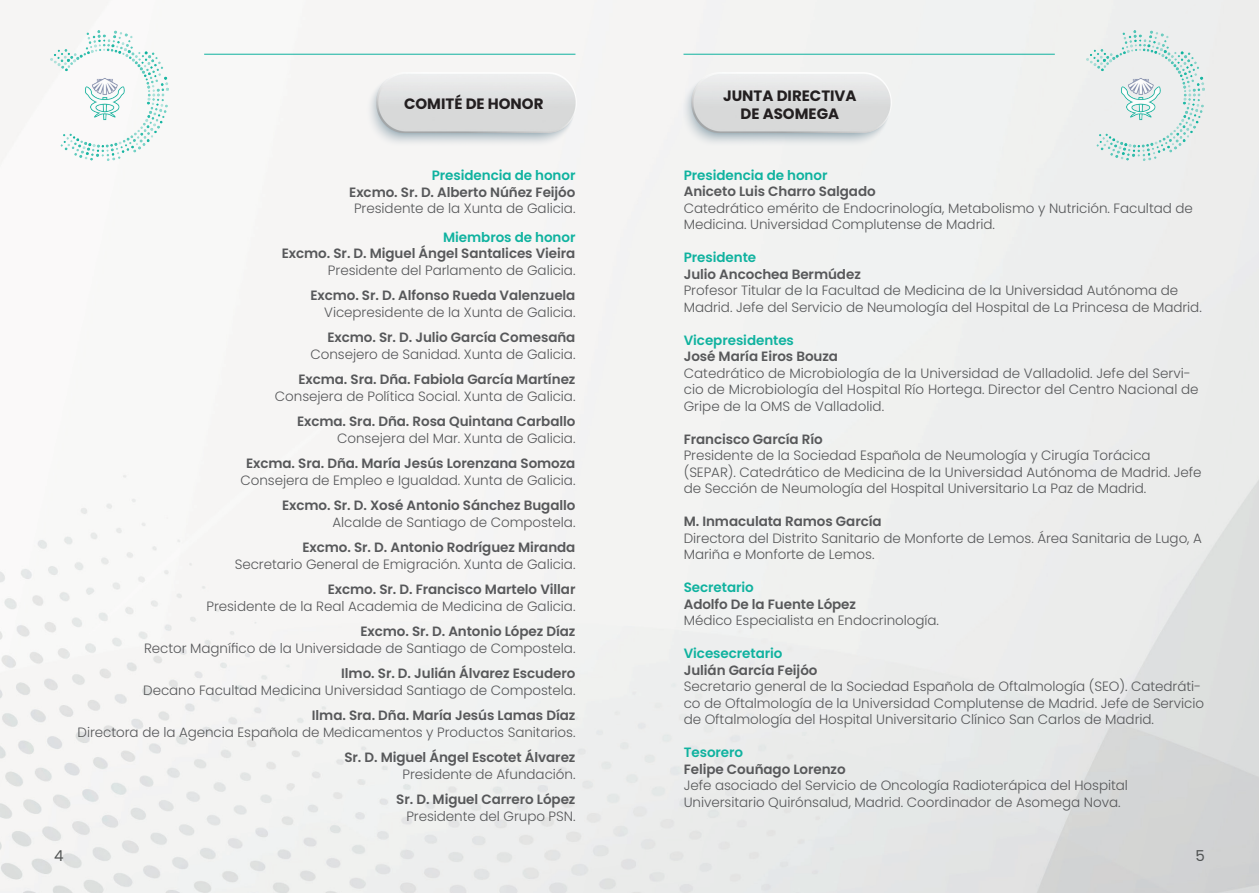
<style>
.page{position:relative;width:1259px;height:893px;background:#fff}
.page>*{position:absolute;margin:0;border:0;box-sizing:border-box;transform-origin:0 0}
.t1{font:700 15px/18px "Poppins";color:#231f20;text-align:center}
.t2{font:15px "Poppins";color:#4f5252}
.t3{font:300 13.5px/16.5px "Poppins";letter-spacing:-.005em;color:#57585a}
.t4{font:600 13.5px "Poppins";letter-spacing:-.005em;color:#57585a}
.t5{font:600 13.5px "Poppins";letter-spacing:-.005em;color:#0fb29f}
</style>
<div class="page">
<img style="left:0;top:0;width:1259px;height:893px">
<img style="left:50px;top:31px;width:118px;height:129px">
<img style="left:1086px;top:31px;width:118px;height:129px">
<hr style="left:204px;top:54px;width:371px;height:1px;background:#0fb29f">
<hr style="left:683px;top:54px;width:371px;height:1px;background:#0fb29f">
<img style="left:366px;top:72px;width:210px;height:76px">
<img style="left:683px;top:72px;width:208px;height:76px">
<p class="t1" style="left:404px;top:95px;width:141px">COMITÉ DE HONOR</p>
<p class="t1" style="left:723px;top:86px;width:135px">JUNTA DIRECTIVA<br>DE ASOMEGA</p>
<p class="t5" style="left:432px;top:167px;width:145px">Presidencia de honor</p>
<p class="t4" style="left:349px;top:184px;width:228px">Excmo. Sr. D. Alberto Núñez Feijóo</p>
<p class="t3" style="left:354px;top:200px;width:223px">Presidente de la Xunta de Galicia.</p>
<p class="t5" style="left:443px;top:229px;width:134px">Miembros de honor</p>
<p class="t4" style="left:282px;top:245px;width:295px">Excmo. Sr. D. Miguel Ángel Santalices Vieira</p>
<p class="t3" style="left:328px;top:262px;width:249px">Presidente del Parlamento de Galicia.</p>
<p class="t4" style="left:310px;top:287px;width:267px">Excmo. Sr. D. Alfonso Rueda Valenzuela</p>
<p class="t3" style="left:324px;top:304px;width:253px">Vicepresidente de la Xunta de Galicia.</p>
<p class="t4" style="left:327px;top:329px;width:249px">Excmo. Sr. D. Julio García Comesaña</p>
<p class="t3" style="left:310px;top:346px;width:266px">Consejero de Sanidad. Xunta de Galicia.</p>
<p class="t4" style="left:298px;top:371px;width:279px">Excma. Sra. Dña. Fabiola García Martínez</p>
<p class="t3" style="left:275px;top:388px;width:302px">Consejera de Política Social. Xunta de Galicia.</p>
<p class="t4" style="left:297px;top:413px;width:280px">Excma. Sra. Dña. Rosa Quintana Carballo</p>
<p class="t3" style="left:337px;top:430px;width:240px">Consejera del Mar. Xunta de Galicia.</p>
<p class="t4" style="left:246px;top:455px;width:331px">Excma. Sra. Dña. María Jesús Lorenzana Somoza</p>
<p class="t3" style="left:240px;top:472px;width:336px">Consejera de Empleo e Igualdad. Xunta de Galicia.</p>
<p class="t4" style="left:282px;top:497px;width:295px">Excmo. Sr. D. Xosé Antonio Sánchez Bugallo</p>
<p class="t3" style="left:332px;top:514px;width:245px">Alcalde de Santiago de Compostela.</p>
<p class="t4" style="left:302px;top:539px;width:274px">Excmo. Sr. D. Antonio Rodríguez Miranda</p>
<p class="t3" style="left:235px;top:556px;width:342px">Secretario General de Emigración. Xunta de Galicia.</p>
<p class="t4" style="left:328px;top:581px;width:249px">Excmo. Sr. D. Francisco Martelo Villar</p>
<p class="t3" style="left:206px;top:598px;width:370px">Presidente de la Real Academia de Medicina de Galicia.</p>
<p class="t4" style="left:360px;top:623px;width:217px">Excmo. Sr. D. Antonio López Díaz</p>
<p class="t3" style="left:144px;top:640px;width:433px">Rector Magnífico de la Universidade de Santiago de Compostela.</p>
<p class="t4" style="left:341px;top:665px;width:236px">Ilmo. Sr. D. Julián Álvarez Escudero</p>
<p class="t3" style="left:143px;top:682px;width:434px">Decano Facultad Medicina Universidad Santiago de Compostela.</p>
<p class="t4" style="left:312px;top:707px;width:265px">Ilma. Sra. Dña. María Jesús Lamas Díaz</p>
<p class="t3" style="left:78px;top:724px;width:499px">Directora de la Agencia Española de Medicamentos y Productos Sanitarios.</p>
<p class="t4" style="left:344px;top:749px;width:233px">Sr. D. Miguel Ángel Escotet Álvarez</p>
<p class="t3" style="left:402px;top:766px;width:174px">Presidente de Afundación.</p>
<p class="t4" style="left:396px;top:791px;width:181px">Sr. D. Miguel Carrero López</p>
<p class="t3" style="left:406px;top:808px;width:171px">Presidente del Grupo PSN.</p>
<p class="t5" style="left:684px;top:167px;width:145px">Presidencia de honor</p>
<p class="t4" style="left:684px;top:184px;width:193px">Aniceto Luis Charro Salgado</p>
<p class="t3" style="left:684px;top:200px;width:511px">Catedrático emérito de Endocrinología, Metabolismo y Nutrición. Facultad de<br>Medicina. Universidad Complutense de Madrid.</p>
<p class="t5" style="left:684px;top:250px;width:74px">Presidente</p>
<p class="t4" style="left:684px;top:266px;width:179px">Julio Ancochea Bermúdez</p>
<p class="t3" style="left:684px;top:283px;width:519px">Profesor Titular de la Facultad de Medicina de la Universidad Autónoma de<br>Madrid. Jefe del Servicio de Neumología del Hospital de La Princesa de Madrid.</p>
<p class="t5" style="left:684px;top:332px;width:112px">Vicepresidentes</p>
<p class="t4" style="left:684px;top:349px;width:156px">José María Eiros Bouza</p>
<p class="t3" style="left:684px;top:365px;width:516px">Catedrático de Microbiología de la Universidad de Valladolid. Jefe del Servi&shy;cio de Microbiología del Hospital Río Hortega. Director del Centro Nacional de<br>Gripe de la OMS de Valladolid.</p>
<p class="t4" style="left:684px;top:431px;width:141px">Francisco García Río</p>
<p class="t3" style="left:684px;top:448px;width:519px">Presidente de la Sociedad Española de Neumología y Cirugía Torácica (SEPAR). Catedrático de Medicina de la Universidad Autónoma de Madrid. Jefe de Sección de Neumología del Hospital Universitario La Paz de Madrid.</p>
<p class="t4" style="left:684px;top:514px;width:200px">M. Inmaculata Ramos García</p>
<p class="t3" style="left:684px;top:530px;width:520px">Directora del Distrito Sanitario de Monforte de Lemos. Área Sanitaria de Lugo, A<br>Mariña e Monforte de Lemos.</p>
<p class="t5" style="left:684px;top:580px;width:72px">Secretario</p>
<p class="t4" style="left:684px;top:596px;width:174px">Adolfo De la Fuente López</p>
<p class="t3" style="left:684px;top:612px;width:257px">Médico Especialista en Endocrinología.</p>
<p class="t5" style="left:684px;top:646px;width:100px">Vicesecretario</p>
<p class="t4" style="left:684px;top:662px;width:135px">Julián García Feijóo</p>
<p class="t3" style="left:684px;top:678px;width:522px">Secretario general de la Sociedad Española de Oftalmología (SEO). Catedráti&shy;co de Oftalmología de la Universidad Complutense de Madrid. Jefe de Servicio de Oftalmología del Hospital Universitario Clínico San Carlos de Madrid.</p>
<p class="t5" style="left:684px;top:745px;width:61px">Tesorero</p>
<p class="t4" style="left:684px;top:761px;width:163px">Felipe Couñago Lorenzo</p>
<p class="t3" style="left:684px;top:777px;width:446px">Jefe asociado del Servicio de Oncología Radioterápica del Hospital<br>Universitario Quirónsalud, Madrid. Coordinador de Asomega Nova.</p>
<p class="t2" style="left:54px;top:847px;width:11px">4</p>
<p class="t2" style="left:1195px;top:847px;width:11px">5</p>
</div>
